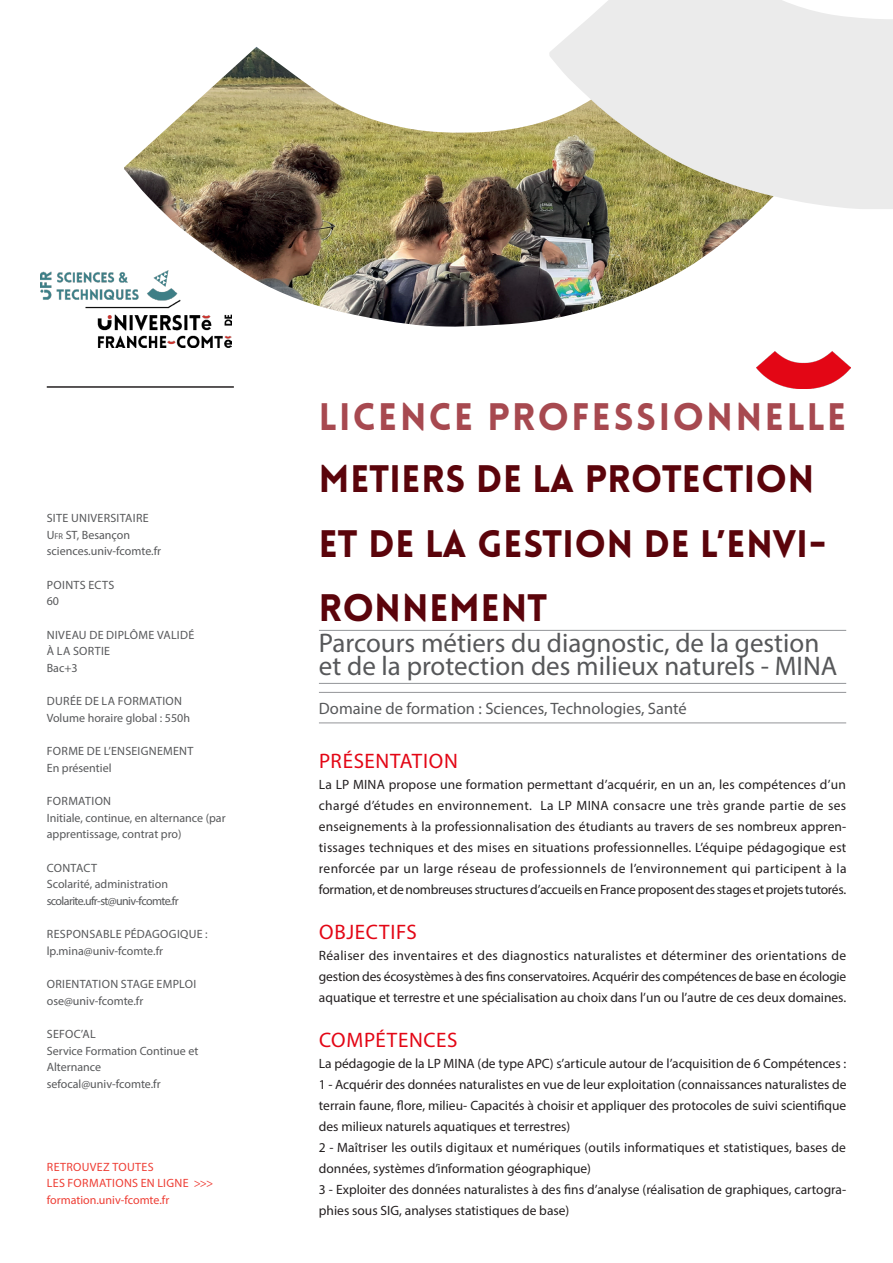
<style>
.page{position:relative;width:893px;height:1263px;background:#fff}
.page>*{position:absolute;margin:0;border:0;box-sizing:border-box;transform-origin:0 0}
.nom_licence{font:900 37.5px/64.5px "Lovelo";letter-spacing:.015em;color:#5b040b}
.type_licence{font:900 37.5px "Lovelo";letter-spacing:.07em;color:#a74950}
.Domaine_de_formation{font:27px/22.5px "Myriad Pro";color:#57585a}
.Rubriques{font:21px "Myriad Pro";letter-spacing:.035em;color:#e30615}
.Domaine_de_formation-2{font:16.5px "Myriad Pro";color:#57585a}
.t1{font:13.5px/21px "Myriad Pro";letter-spacing:.005em;color:#231f20}
.t2{font:13.5px "Myriad Pro";letter-spacing:-.02em;color:#231f20}
.t3{font:13.5px "Myriad Pro";letter-spacing:.025em;color:#231f20}
.info_de_colonne{font:12px/16.5px "Myriad Pro";color:#57585a}
.Titre_de_colonne{font:12px/16.5px "Myriad Pro";letter-spacing:.025em;color:#57585a}
.Titre_de_colonne-2{font:12px/16.5px "Myriad Pro";letter-spacing:.03em;color:#ee3e35}
.info_de_colonne-2{font:12px "Myriad Pro";letter-spacing:-.05em;color:#57585a}
.info_de_colonne-3{font:12px "Myriad Pro";color:#ee3e35}
.s1{font-style:inherit}
.s2{font-size:8.4px}
</style>
<div class="page">
<img style="left:124px;top:47px;width:637px;height:280px">
<svg style="left:549px;top:0;width:344px;height:209px;background:#dcdbd1"></svg>
<hr style="left:319px;top:630px;width:527px;height:1px;background:#939598">
<hr style="left:319px;top:683px;width:527px;height:1px;background:#939598">
<hr style="left:319px;top:692px;width:527px;height:1px;background:#939598">
<hr style="left:319px;top:722px;width:527px;height:1px;background:#939598">
<img style="left:757px;top:351px;width:93px;height:38px">
<img style="left:40px;top:271px;width:192px;height:76px">
<hr style="left:47px;top:386px;width:187px;height:2px;background:#231f20">
<p class="Titre_de_colonne" style="left:47px;top:510px;width:103px">SITE UNIVERSITAIRE</p>
<p class="info_de_colonne" style="left:47px;top:526px;width:116px"><span class="s1">U</span><span class="s2">fr</span> <span class="s1">ST</span>, Besançon sciences.univ-fcomte.fr</p>
<p class="Titre_de_colonne" style="left:47px;top:576px;width:69px">POINTS ECTS</p>
<p class="info_de_colonne" style="left:47px;top:593px;width:14px">60</p>
<p class="Titre_de_colonne" style="left:47px;top:626px;width:149px">NIVEAU DE DIPLÔME VALIDÉ<br>À LA SORTIE</p>
<p class="info_de_colonne" style="left:47px;top:659px;width:32px">Bac+3</p>
<p class="Titre_de_colonne" style="left:47px;top:693px;width:137px">DURÉE DE LA FORMATION</p>
<p class="info_de_colonne" style="left:47px;top:709px;width:145px">Volume horaire global : 550h</p>
<p class="Titre_de_colonne" style="left:47px;top:743px;width:148px">FORME DE L’ENSEIGNEMENT</p>
<p class="info_de_colonne" style="left:47px;top:759px;width:66px">En présentiel</p>
<p class="Titre_de_colonne" style="left:47px;top:793px;width:66px">FORMATION</p>
<p class="info_de_colonne" style="left:47px;top:809px;width:180px">Initiale, continue, en alternance (par apprentissage, contrat pro)</p>
<p class="Titre_de_colonne" style="left:47px;top:859px;width:52px">CONTACT</p>
<p class="info_de_colonne" style="left:47px;top:876px;width:123px">Scolarité, administration</p>
<p class="info_de_colonne-2" style="left:47px;top:893px;width:133px">scolarite.ufr-st@univ-fcomte.fr</p>
<p class="Titre_de_colonne" style="left:47px;top:926px;width:162px">RESPONSABLE PÉDAGOGIQUE :</p>
<p class="info_de_colonne" style="left:47px;top:942px;width:118px">lp.mina@univ-fcomte.fr</p>
<p class="Titre_de_colonne" style="left:47px;top:976px;width:151px">ORIENTATION STAGE EMPLOI</p>
<p class="info_de_colonne" style="left:47px;top:992px;width:98px">ose@univ-fcomte.fr</p>
<p class="Titre_de_colonne" style="left:47px;top:1026px;width:50px">SEFOC’AL</p>
<p class="info_de_colonne" style="left:47px;top:1042px;width:153px">Service Formation Continue et<br>Alternance</p>
<p class="info_de_colonne" style="left:47px;top:1075px;width:115px">sefocal@univ-fcomte.fr</p>
<p class="Titre_de_colonne-2" style="left:47px;top:1158px;width:168px">RETROUVEZ TOUTES<br>LES FORMATIONS EN LIGNE &gt;&gt;&gt;</p>
<p class="info_de_colonne-3" style="left:47px;top:1192px;width:124px">formation.univ-fcomte.fr</p>
<p class="type_licence" style="left:319px;top:394px;width:529px">LICENCE PROFESSIONNELLE</p>
<p class="nom_licence" style="left:319px;top:447px;width:509px">METIERS DE LA PROTECTION<br>ET DE LA GESTION DE L’ENVI-<br>RONNEMENT</p>
<p class="Domaine_de_formation" style="left:319px;top:631px;width:520px">Parcours métiers du diagnostic, de la gestion et de la protection des milieux naturels - MINA</p>
<p class="Domaine_de_formation-2" style="left:319px;top:698px;width:369px">Domaine de formation : Sciences, Technologies, Santé</p>
<p class="Rubriques" style="left:319px;top:748px;width:140px">PRÉSENTATION</p>
<p class="t1" style="left:319px;top:773px;width:529px">La LP MINA propose une formation permettant d’acquérir, en un an, les compétences d’un chargé d’études en environnement. La LP MINA consacre une très grande partie de ses</p>
<p class="t1" style="left:319px;top:815px;width:529px">enseignements à la professionnalisation des étudiants au travers de ses nombreux appren&shy;tissages techniques et des mises en situations professionnelles. L’équipe pédagogique est</p>
<p class="t3" style="left:319px;top:860px;width:529px">renforcée par un large réseau de professionnels de l’environnement qui participent à la</p>
<p class="t2" style="left:319px;top:881px;width:529px">formation, et de nombreuses structures d’accueils en France proposent des stages et projets tutorés.</p>
<p class="Rubriques" style="left:319px;top:919px;width:99px">OBJECTIFS</p>
<p class="t1" style="left:319px;top:945px;width:529px">Réaliser des inventaires et des diagnostics naturalistes et déterminer des orientations de</p>
<p class="t1" style="left:319px;top:966px;width:529px">gestion des écosystèmes à des fins conservatoires. Acquérir des compétences de base en écologie aquatique et terrestre et une spécialisation au choix dans l’un ou l’autre de ces deux domaines.</p>
<p class="Rubriques" style="left:319px;top:1027px;width:140px">COMPÉTENCES</p>
<p class="t1" style="left:319px;top:1053px;width:529px">La pédagogie de la LP MINA (de type APC) s’articule autour de l’acquisition de 6 Compétences :</p>
<p class="t1" style="left:319px;top:1074px;width:529px;text-align:justify">1 - Acquérir des données naturalistes en vue de leur exploitation (connaissances naturalistes de terrain faune, flore, milieu- Capacités à choisir et appliquer des protocoles de suivi scientifique des milieux naturels aquatiques et terrestres)</p>
<p class="t1" style="left:319px;top:1137px;width:529px">2 - Maîtriser les outils digitaux et numériques (outils informatiques et statistiques, bases de données, systèmes d’information géographique)</p>
<p class="t1" style="left:319px;top:1179px;width:529px">3 - Exploiter des données naturalistes à des fins d’analyse (réalisation de graphiques, cartogra&shy;phies sous SIG, analyses statistiques de base)</p>
</div>
